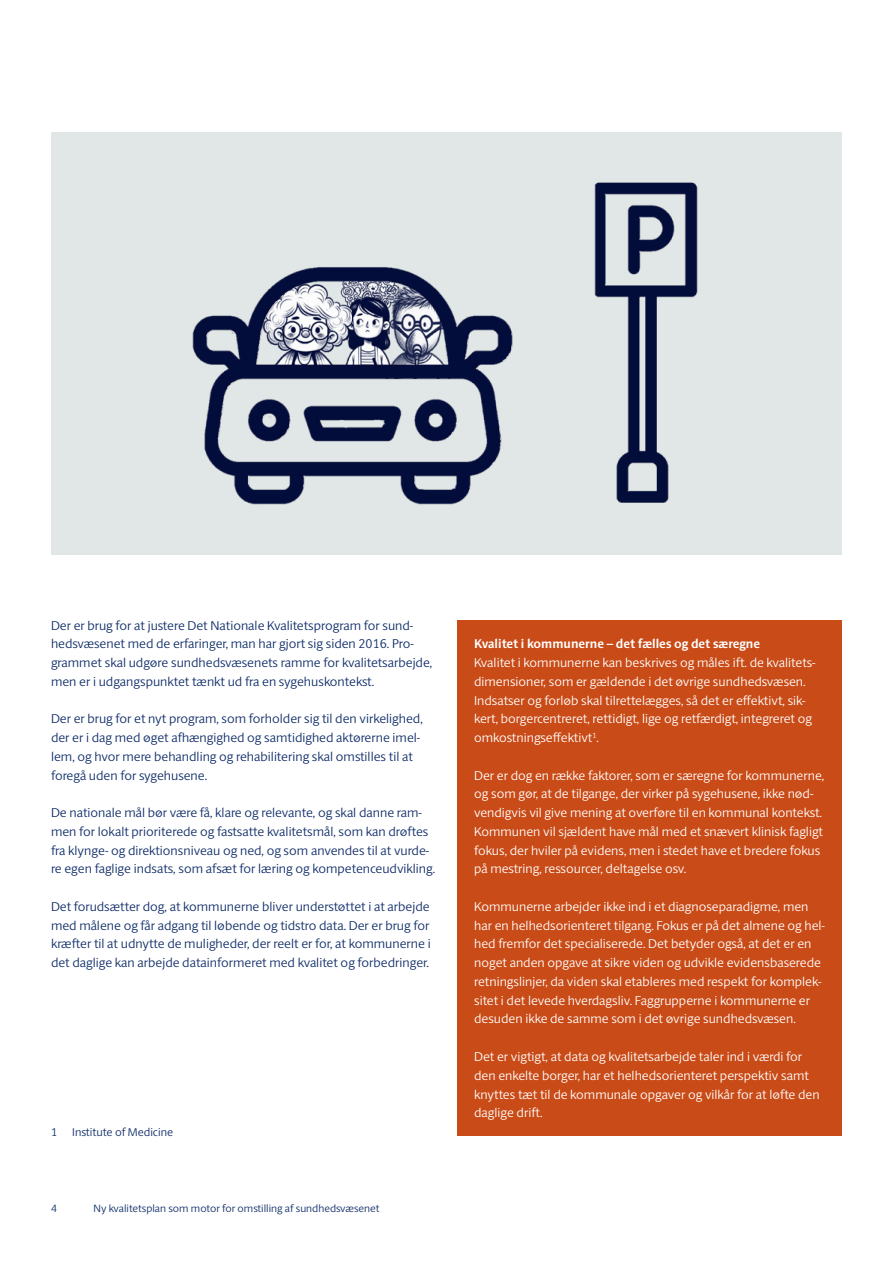
<style>
.page{position:relative;width:893px;height:1263px;background:#fff}
.page>*{position:absolute;margin:0;border:0;box-sizing:border-box;transform-origin:0 0}
.Brødtekst{font:300 12.75px/18.8px "ID Sans";color:#fff}
.Brødtekst-2{font:300 12.75px/18.8px "ID Sans";color:#102d69}
.Rubrik_2{font:700 12.75px "ID Sans";color:#fff}
.Brødtekst_Note{font:300 11.25px "ID Sans";color:#102d69}
.t1{font:300 10.5px "ID Sans";color:#102d69}
</style>
<div class="page">
<div style="left:457px;top:621px;width:385px;height:515px;background:#c94b17"></div>
<div style="left:51px;top:133px;width:791px;height:422px;background:#e1e6e6"></div>
<img style="left:192px;top:267px;width:321px;height:238px">
<img style="left:594px;top:182px;width:104px;height:321px">
<p class="Brødtekst-2" style="left:51px;top:616px;width:383px">Der er brug for at justere Det Nationale Kvalitetsprogram for sund&shy;hedsvæsenet med de erfaringer, man har gjort sig siden 2016. Pro&shy;grammet skal udgøre sundhedsvæsenets ramme for kvalitetsarbejde, men er i udgangspunktet tænkt ud fra en sygehuskontekst.</p>
<p class="Brødtekst-2" style="left:51px;top:709px;width:373px">Der er brug for et nyt program, som forholder sig til den virkelighed, der er i dag med øget afhængighed og samtidighed aktørerne imel&shy;lem, og hvor mere behandling og rehabilitering skal omstilles til at foregå uden for sygehusene.</p>
<p class="Brødtekst-2" style="left:51px;top:803px;width:386px">De nationale mål bør være få, klare og relevante, og skal danne ram&shy;men for lokalt prioriterede og fastsatte kvalitetsmål, som kan drøftes fra klynge- og direktionsniveau og ned, og som anvendes til at vurde&shy;re egen faglige indsats, som afsæt for læring og kompetenceudvikling.</p>
<p class="Brødtekst-2" style="left:51px;top:897px;width:381px;text-align:justify">Det forudsætter dog, at kommunerne bliver understøttet i at arbejde med målene og får adgang til løbende og tidstro data. Der er brug for kræfter til at udnytte de muligheder, der reelt er for, at kommunerne i det daglige kan arbejde datainformeret med kvalitet og forbedringer.</p>
<p class="Brødtekst_Note" style="left:51px;top:1125px;width:8px">1</p>
<p class="Brødtekst_Note" style="left:72px;top:1125px;width:102px">Institute of Medicine</p>
<p class="t1" style="left:51px;top:1202px;width:7px">4</p>
<p class="t1" style="left:94px;top:1202px;width:287px">Ny kvalitetsplan som motor for omstilling af sundhedsvæsenet</p>
<h2 class="Rubrik_2" style="left:474px;top:636px;width:287px">Kvalitet i kommunerne – det fælles og det særegne</h2>
<p class="Brødtekst" style="left:474px;top:653px;width:343px">Kvalitet i kommunerne kan beskrives og måles ift. de kvalitets&shy;dimensioner, som er gældende i det øvrige sundhedsvæsen.<br>Indsatser og forløb skal tilrettelægges, så det er effektivt, sik&shy;kert, borgercentreret, rettidigt, lige og retfærdigt, integreret og omkostningseffektivt<sup>1</sup>.</p>
<p class="Brødtekst" style="left:474px;top:766px;width:352px">Der er dog en række faktorer, som er særegne for kommunerne, og som gør, at de tilgange, der virker på sygehusene, ikke nød&shy;vendigvis vil give mening at overføre til en kommunal kontekst.<br>Kommunen vil sjældent have mål med et snævert klinisk fagligt fokus, der hviler på evidens, men i stedet have et bredere fokus på mestring, ressourcer, deltagelse osv.</p>
<p class="Brødtekst" style="left:474px;top:897px;width:352px">Kommunerne arbejder ikke ind i et diagnoseparadigme, men har en helhedsorienteret tilgang. Fokus er på det almene og hel&shy;hed fremfor det specialiserede. Det betyder også, at det er en noget anden opgave at sikre viden og udvikle evidensbaserede retningslinjer, da viden skal etableres med respekt for komplek&shy;sitet i det levede hverdagsliv. Faggrupperne i kommunerne er desuden ikke de samme som i det øvrige sundhedsvæsen.</p>
<p class="Brødtekst" style="left:474px;top:1047px;width:347px">Det er vigtigt, at data og kvalitetsarbejde taler ind i værdi for den enkelte borger, har et helhedsorienteret perspektiv samt knyttes tæt til de kommunale opgaver og vilkår for at løfte den daglige drift.</p>
</div>
